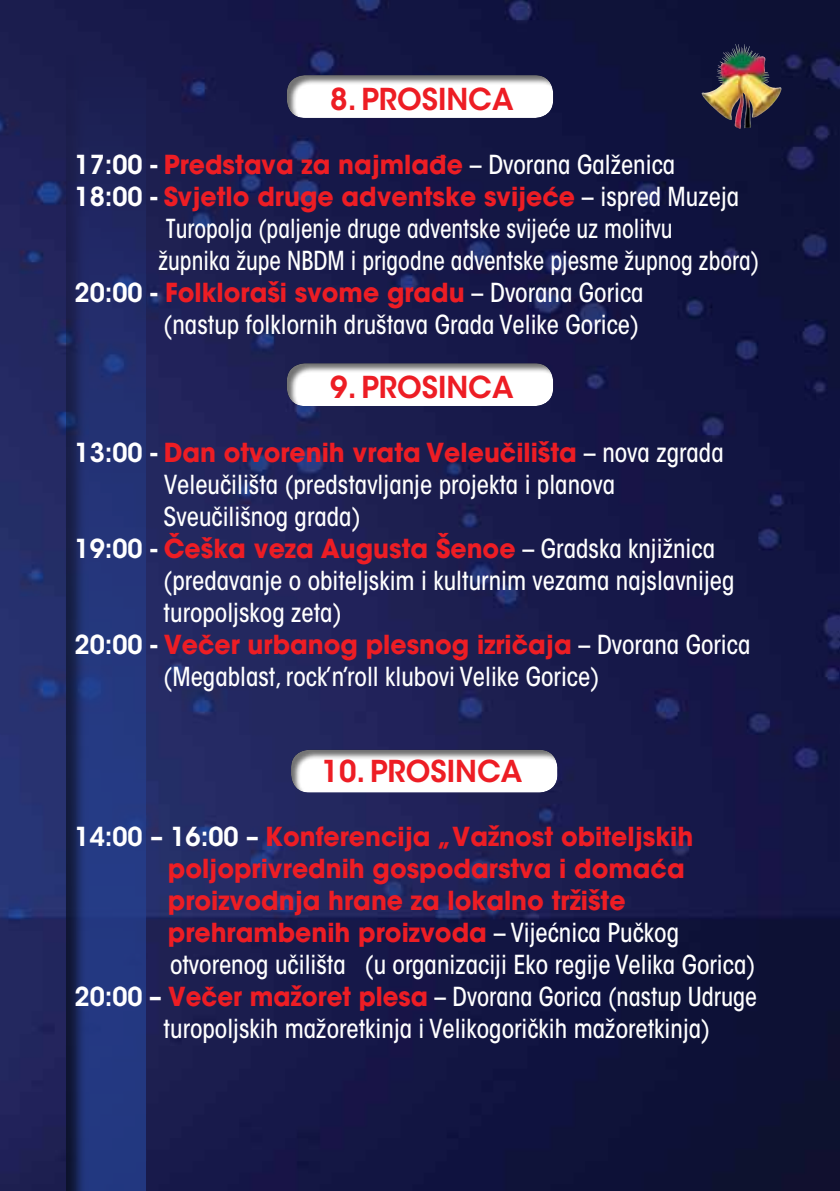
<style>
.page{position:relative;width:840px;height:1191px;background:#fff}
.page>*{position:absolute;margin:0;border:0;box-sizing:border-box;transform-origin:0 0}
.t1{font:600 30px "ITC Avant Garde Std";color:#ed1d24}
.t2{font:700 26px "ITC Avant Garde Std";color:#ed1d24}
.t3{font:500 condensed 26px "ITC Avant Garde Std";color:#fff}
.t4{font:500 condensed 26px "ITC Avant Garde Std";color:#fff;scale:.91 1}
.t5{font:500 condensed 26px "ITC Avant Garde Std";color:#fff;scale:.94 1}
.s1{font-weight:600;color:#fff}
.s2{font-weight:500;font-stretch:condensed;color:#fff}
.s3{font-weight:600;font-stretch:normal}
.s4{font-weight:700;font-stretch:normal;color:#ed1d24}
</style>
<div class="page">
<img style="left:0;top:0;width:839px;height:1191px">
<div style="left:64px;top:0;width:83px;height:1191px;background:#000;opacity:.75"></div>
<div style="left:283px;top:71px;width:270px;height:48px;background:#000;opacity:.55"></div>
<div style="left:283px;top:359px;width:270px;height:48px;background:#000;opacity:.55"></div>
<div style="left:287px;top:746px;width:270px;height:48px;background:#000;opacity:.55"></div>
<img style="left:727px;top:44px;width:10px;height:14px">
<p class="t1" style="left:330px;top:80px;width:185px">8. PROSINCA</p>
<p class="t2" style="left:74px;top:148px;width:602px"><span class="s1">17:00 -</span> Predstava za najmlađe <span class="s2">– Dvorana Galženica</span></p>
<p class="t2" style="left:74px;top:180px;width:666px"><span class="s1">18:00 -</span> Svjetlo druge adventske svijeće <span class="s2">– ispred Muzeja</span></p>
<p class="t4" style="left:166px;top:213px;width:558px">Turopolja (paljenje druge adventske svijeće uz molitvu</p>
<p class="t4" style="left:158px;top:245px;width:661px">župnika župe NBDM i prigodne adventske pjesme župnog zbora)</p>
<p class="t2" style="left:74px;top:276px;width:570px"><span class="s1">20:00 -</span> Folkloraši svome gradu <span class="s2">– Dvorana Gorica</span></p>
<p class="t3" style="left:163px;top:309px;width:476px">(nastup folklornih društava Grada Velike Gorice)</p>
<p class="t1" style="left:330px;top:368px;width:185px">9. PROSINCA</p>
<p class="t2" style="left:74px;top:436px;width:650px"><span class="s1">13:00 -</span> Dan otvorenih vrata Veleučilišta <span class="s2">– nova zgrada</span></p>
<p class="t3" style="left:164px;top:469px;width:452px">Veleučilišta (predstavljanje projekta i planova</p>
<p class="t3" style="left:163px;top:501px;width:198px">Sveučilišnog grada)</p>
<p class="t2" style="left:74px;top:532px;width:641px"><span class="s1">19:00 -</span> Češka veza Augusta Šenoe <span class="s2">– Gradska knjižnica</span></p>
<p class="t3" style="left:163px;top:565px;width:572px">(predavanje o obiteljskim i kulturnim vezama najslavnijeg</p>
<p class="t3" style="left:163px;top:597px;width:179px">turopoljskog zeta)</p>
<p class="t2" style="left:74px;top:628px;width:677px"><span class="s1">20:00 -</span> Večer urbanog plesnog izričaja <span class="s2">– Dvorana Gorica</span></p>
<p class="t3" style="left:163px;top:661px;width:437px">(Megablast, rock’n’roll klubovi Velike Gorice)</p>
<p class="t1" style="left:321px;top:752px;width:202px">10. PROSINCA</p>
<p class="t2" style="left:74px;top:820px;width:620px"><span class="s1">14:00 – 16:00 –</span> Konferencija „Važnost obiteljskih</p>
<p class="t2" style="left:168px;top:852px;width:518px">poljoprivrednih gospodarstva i domaća</p>
<p class="t2" style="left:168px;top:884px;width:459px">proizvodnja hrane za lokalno tržište</p>
<p class="t2" style="left:168px;top:916px;width:512px">prehrambenih proizvoda <span class="s2">– Vijećnica Pučkog</span></p>
<p class="t3" style="left:170px;top:949px;width:586px">otvorenog učilišta (u organizaciji Eko regije Velika Gorica)</p>
<p class="t5" style="left:74px;top:981px;width:727px"><span class="s3">20:00 –</span> <span class="s4">Večer mažoret plesa</span> – Dvorana Gorica (nastup Udruge</p>
<p class="t3" style="left:163px;top:1013px;width:547px">turopoljskih mažoretkinja i Velikogoričkih mažoretkinja)</p>
</div>
